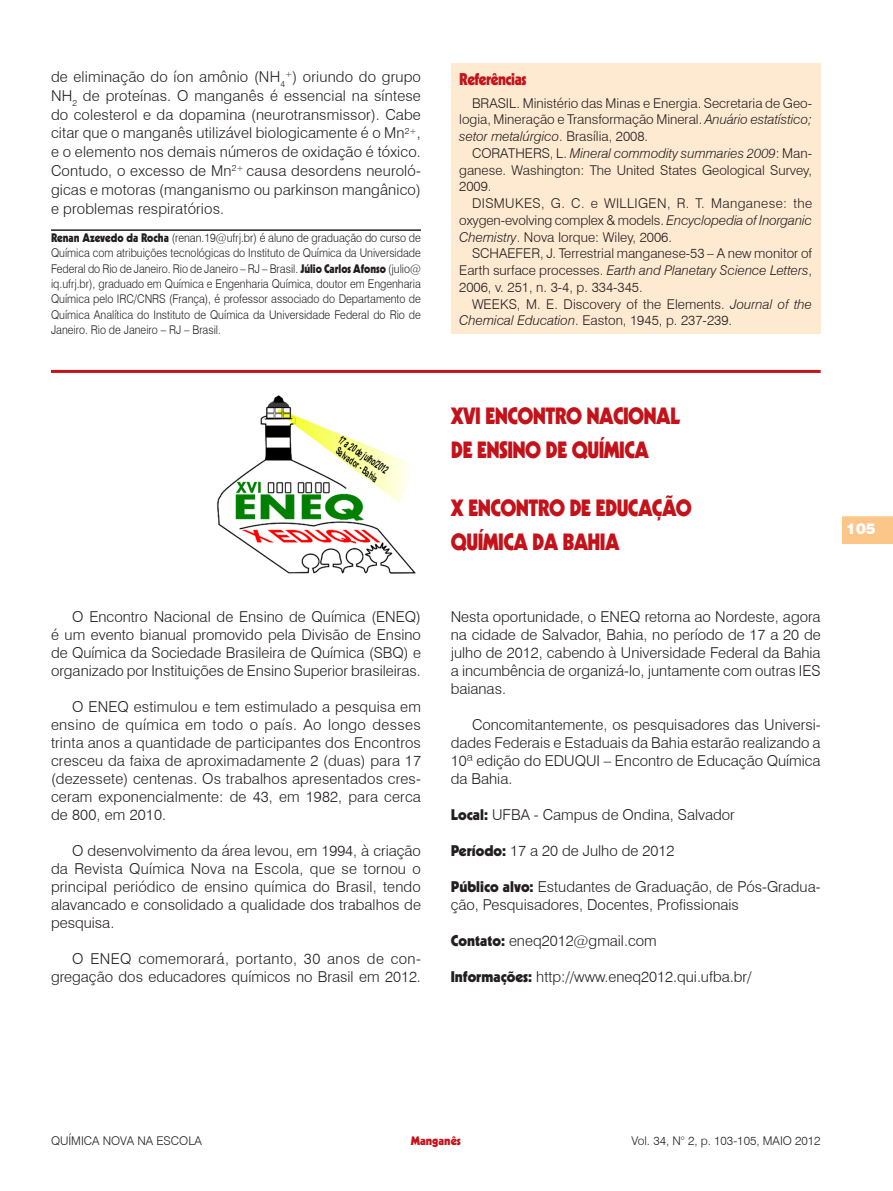
<style>
.page{position:relative;width:893px;height:1191px;background:#fff}
.page>*{position:absolute;margin:0;border:0;box-sizing:border-box;transform-origin:0 0}
.Seção{font:900 22.8px/33.6px "Kabel";letter-spacing:-.03em;color:#c4121a;scale:.9 1}
.Seção-2{font:900 16.5px "Kabel";letter-spacing:-.03em;color:#c4121a;scale:.9 1}
.t1{font:300 15px/18px "Swiss 721 BT";color:#231f20;text-align:justify}
.t2{font:900 15px "Swiss 721 BT";color:#fff}
.Bibliografia{font:300 13.5px/16.8px "Swiss 721 BT";color:#231f20;text-align:justify}
.Credito_Autor{font:300 12px/15.3px "Swiss 721 BT";color:#231f20;text-align:justify;scale:.9 1}
.Credito_Autor-2{font:300 12px "Swiss 721 BT";color:#231f20}
.t3{font:900 12px "Kabel";color:#c4121a}
.s1{font-family:"Kabel";font-weight:900}
.s2{font-style:italic}
</style>
<div class="page">
<svg style="left:842px;top:516px;width:51px;height:28px"></svg>
<div style="left:451px;top:64px;width:370px;height:270px;background:#fee9d1"></div>
<hr style="left:51px;top:229px;width:370px;height:2px;background:#231f20">
<img style="left:217px;top:395px;width:199px;height:179px">
<hr style="left:51px;top:370px;width:770px;height:3px;background:#c4121a">
<p class="t1" style="left:51px;top:67px;width:371px;line-height:18.9px">de eliminação do íon amônio (NH<sub>4</sub><sup>+</sup>) oriundo do grupo NH<sub>2</sub> de proteínas. O manganês é essencial na síntese do colesterol e da dopamina (neurotransmissor). Cabe citar que o manganês utilizável biologicamente é o Mn<sup>2+</sup>, e o elemento nos demais números de oxidação é tóxico.<br>Contudo, o excesso de Mn<sup>2+</sup> causa desordens neuroló&shy;gicas e motoras (manganismo ou parkinson mangânico) e problemas respiratórios.</p>
<p class="Credito_Autor" style="left:51px;top:230px;width:413px"><span class="s1">Renan Azevedo da Rocha</span> (renan.19@ufrj.br) é aluno de graduação do curso de Química com atribuições tecnológicas do Instituto de Química da Universidade Federal do Rio de Janeiro. Rio de Janeiro – RJ – Brasil. <span class="s1">Júlio Carlos Afonso</span> (julio@ iq.ufrj.br), graduado em Química e Engenharia Química, doutor em Engenharia Química pelo IRC/CNRS (França), é professor associado do Departamento de Química Analítica do Instituto de Química da Universidade Federal do Rio de Janeiro. Rio de Janeiro – RJ – Brasil.</p>
<p class="t1" style="left:51px;top:607px;width:371px;text-indent:21px">O Encontro Nacional de Ensino de Química (ENEQ) é um evento bianual promovido pela Divisão de Ensino de Química da Sociedade Brasileira de Química (SBQ) e organizado por Instituições de Ensino Superior brasileiras.</p>
<p class="t1" style="left:51px;top:697px;width:371px;text-indent:21px">O ENEQ estimulou e tem estimulado a pesquisa em ensino de química em todo o país. Ao longo desses trinta anos a quantidade de participantes dos Encontros cresceu da faixa de aproximadamente 2 (duas) para 17 (dezessete) centenas. Os trabalhos apresentados cres&shy;ceram exponencialmente: de 43, em 1982, para cerca de 800, em 2010.</p>
<p class="t1" style="left:51px;top:841px;width:371px;text-indent:21px">O desenvolvimento da área levou, em 1994, à criação da Revista Química Nova na Escola, que se tornou o principal periódico de ensino química do Brasil, tendo alavancado e consolidado a qualidade dos trabalhos de pesquisa.</p>
<p class="t1" style="left:51px;top:949px;width:371px;text-align:right">O ENEQ comemorará, portanto, 30 anos de con&shy;gregação dos educadores químicos no Brasil em 2012.</p>
<p class="Seção-2" style="left:459px;top:69px;width:76px">Referências</p>
<p class="Bibliografia" style="left:459px;top:94px;width:354px;text-indent:13px">BRASIL. Ministério das Minas e Energia. Secretaria de Geo&shy;logia, Mineração e Transformação Mineral. <span class="s2">Anuário estatístico; setor metalúrgico</span>. Brasília, 2008.</p>
<p class="Bibliografia" style="left:459px;top:145px;width:354px;text-indent:13px">CORATHERS, L. <span class="s2">Mineral commodity summaries 2009</span>: Man&shy;ganese. Washington: The United States Geological Survey, 2009.</p>
<p class="Bibliografia" style="left:459px;top:195px;width:354px;text-indent:13px">DISMUKES, G. C. e WILLIGEN, R. T. Manganese: the oxygen-evolving complex &amp; models. <span class="s2">Encyclopedia of Inorganic Chemistry</span>. Nova Iorque: Wiley, 2006.</p>
<p class="Bibliografia" style="left:459px;top:245px;width:354px;text-indent:13px">SCHAEFER, J. Terrestrial manganese-53 – A new monitor of Earth surface processes. <span class="s2">Earth and Planetary Science Letters</span>, 2006, v. 251, n. 3-4, p. 334-345.</p>
<p class="Bibliografia" style="left:459px;top:295px;width:354px;text-indent:13px">WEEKS, M. E. Discovery of the Elements. <span class="s2">Journal of the<br>Chemical Education</span>. Easton, 1945, p. 237-239.</p>
<p class="Seção" style="left:451px;top:399px;width:257px">XVI ENCONTRO NACIONAL<br>DE ENSINO DE QUÍMICA</p>
<p class="Seção" style="left:451px;top:491px;width:269px">X ENCONTRO DE EDUCAÇÃO<br>QUÍMICA DA BAHIA</p>
<p class="t1" style="left:451px;top:607px;width:371px">Nesta oportunidade, o ENEQ retorna ao Nordeste, agora na cidade de Salvador, Bahia, no período de 17 a 20 de julho de 2012, cabendo à Universidade Federal da Bahia a incumbência de organizá-lo, juntamente com outras IES baianas.</p>
<p class="t1" style="left:451px;top:715px;width:371px;text-indent:21px">Concomitantemente, os pesquisadores das Universi&shy;dades Federais e Estaduais da Bahia estarão realizando a 10ª edição do EDUQUI – Encontro de Educação Química da Bahia.</p>
<p class="t1" style="left:451px;top:805px;width:286px"><span class="s1">Local:</span> UFBA - Campus de Ondina, Salvador</p>
<p class="t1" style="left:451px;top:841px;width:225px"><span class="s1">Período:</span> 17 a 20 de Julho de 2012</p>
<p class="t1" style="left:451px;top:877px;width:371px"><span class="s1">Público alvo:</span> Estudantes de Graduação, de Pós-Gradua&shy;ção, Pesquisadores, Docentes, Profissionais</p>
<p class="t1" style="left:451px;top:931px;width:207px"><span class="s1">Contato:</span> eneq2012@gmail.com</p>
<p class="t1" style="left:451px;top:967px;width:302px"><span class="s1">Informações:</span> http://www.eneq2012.qui.ufba.br/</p>
<p class="t2" style="left:846px;top:519px;width:31px">105</p>
<p class="Credito_Autor-2" style="left:51px;top:1133px;width:152px">QUÍMICA NOVA NA ESCOLA</p>
<p class="Credito_Autor-2" style="left:631px;top:1133px;width:191px">Vol. 34, N° 2, p. 103-105, MAIO 2012</p>
<p class="t3" style="left:411px;top:1133px;width:52px">Manganês</p>
</div>
